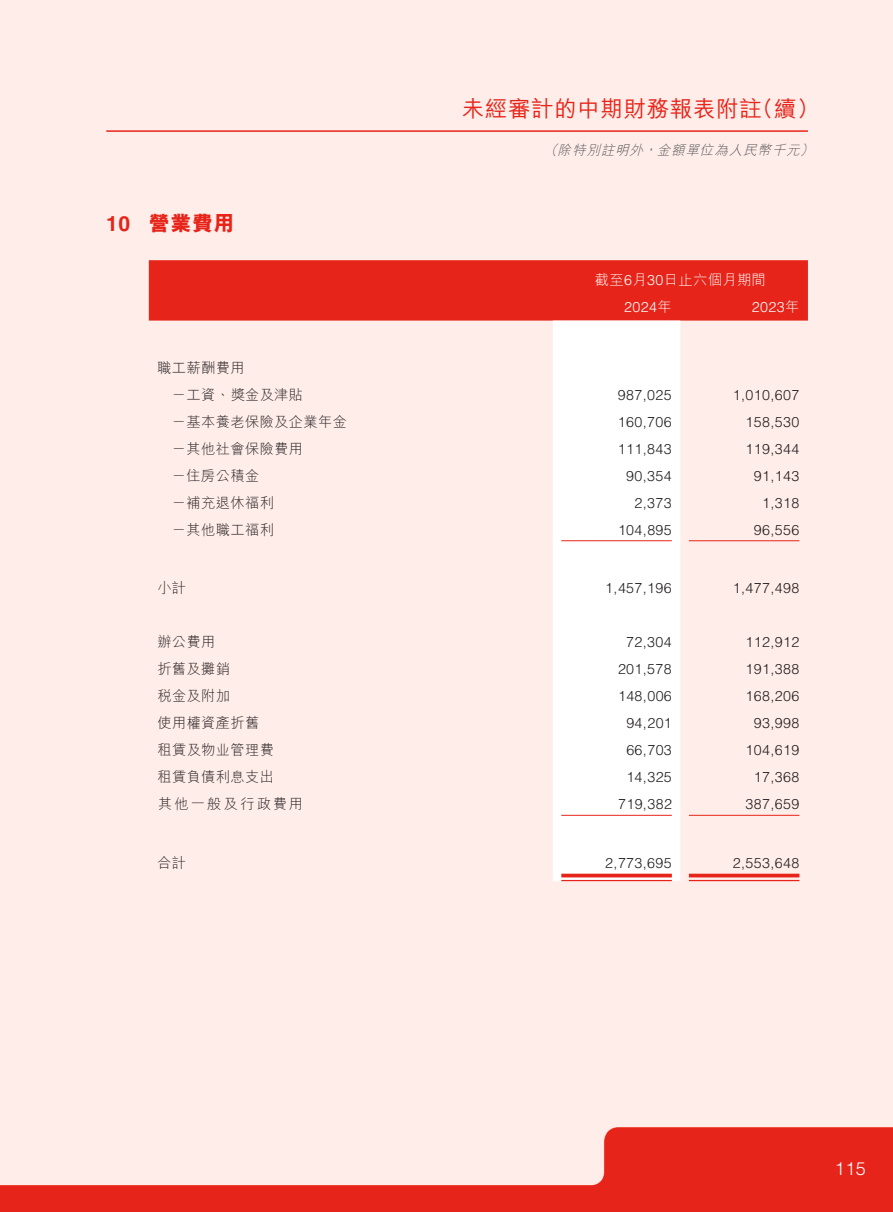
<style>
.page{position:relative;width:893px;height:1212px;background:#ffede9}
.page>*{position:absolute;margin:0;border:0;box-sizing:border-box;transform-origin:0 0}
.t1{font:500 22.5px "M Hei HK";letter-spacing:.03em;color:#e72419}
.t2{font:800 21px "M Hei HK";color:#e72419}
.t3{font:300 18px "Helvetica LT Std";color:#fff}
.t4{font:300 14.25px "Helvetica LT Std";letter-spacing:.03em;color:#231f20}
.t5{font:300 14.25px/27px "M Hei HK";letter-spacing:.03em;color:#231f20}
.t6{font:300 14.25px "M Hei HK";letter-spacing:.03em;color:#fff}
.t7{font:300 14.25px "Helvetica LT Std";letter-spacing:.03em;color:#fff}
.t8{font:300 14.25px "M Hei HK";letter-spacing:.145em;color:#231f20}
.t9{font:italic 300 13.5px "M Hei HK";color:#57585a}
.s1{font-family:"Helvetica LT Std";font-weight:700}
.s2{font-family:"Helvetica LT Std"}
.s3{font-family:"M Hei HK"}
</style>
<div class="page">
<hr style="left:106px;top:130px;width:702px;height:2px;background:#e72419">
<div style="left:149px;top:260px;width:659px;height:61px;background:#e72419"></div>
<svg style="left:553px;top:321px;width:127px;height:560px"></svg>
<hr style="left:561px;top:540px;width:111px;height:1px;background:#e72419">
<hr style="left:689px;top:540px;width:110px;height:1px;background:#e72419">
<hr style="left:561px;top:815px;width:111px;height:1px;background:#e72419">
<hr style="left:689px;top:815px;width:110px;height:1px;background:#e72419">
<hr style="left:561px;top:874px;width:111px;height:3px;background:#e72419">
<hr style="left:561px;top:880px;width:111px;height:1px;background:#e72419">
<hr style="left:689px;top:874px;width:110px;height:3px;background:#e72419">
<hr style="left:689px;top:880px;width:110px;height:1px;background:#e72419">
<h1 class="t1" style="left:462px;top:92px;width:359px">未經審計的中期財務報表附註（續）</h1>
<h2 class="t2" style="left:106px;top:213px;width:130px"><span class="s1">10</span> 營業費用</h2>
<p class="t5" style="left:172px;top:354px;width:133px;text-indent:-14px">職工薪酬費用<br>－工資、獎金及津貼</p>
<p class="t9" style="left:544px;top:143px;width:274px">（除特別註明外，金額單位為人民幣千元）</p>
<p class="t6" style="left:595px;top:273px;width:173px">截至<span class="s2">6</span>月<span class="s2">30</span>日止六個月期間</p>
<p class="t7" style="left:624px;top:298px;width:49px">2024<span class="s3">年</span></p>
<p class="t7" style="left:752px;top:298px;width:49px">2023<span class="s3">年</span></p>
<p class="t4" style="left:618px;top:386px;width:55px">987,025</p>
<p class="t4" style="left:733px;top:386px;width:68px">1,010,607</p>
<p class="t5" style="left:172px;top:408px;width:177px">－基本養老保險及企業年金</p>
<p class="t4" style="left:618px;top:413px;width:55px">160,706</p>
<p class="t4" style="left:745px;top:413px;width:55px">158,530</p>
<p class="t5" style="left:172px;top:435px;width:133px">－其他社會保險費用</p>
<p class="t4" style="left:618px;top:440px;width:55px">111,843</p>
<p class="t4" style="left:745px;top:440px;width:55px">119,344</p>
<p class="t5" style="left:172px;top:462px;width:89px">－住房公積金</p>
<p class="t4" style="left:626px;top:467px;width:47px">90,354</p>
<p class="t4" style="left:754px;top:467px;width:47px">91,143</p>
<p class="t5" style="left:172px;top:489px;width:104px">－補充退休福利</p>
<p class="t4" style="left:635px;top:494px;width:39px">2,373</p>
<p class="t4" style="left:762px;top:494px;width:39px">1,318</p>
<p class="t5" style="left:172px;top:516px;width:104px">－其他職工福利</p>
<p class="t4" style="left:618px;top:521px;width:55px">104,895</p>
<p class="t4" style="left:754px;top:521px;width:47px">96,556</p>
<p class="t5" style="left:157px;top:574px;width:30px">小計</p>
<p class="t4" style="left:605px;top:579px;width:68px">1,457,196</p>
<p class="t4" style="left:733px;top:579px;width:68px">1,477,498</p>
<p class="t5" style="left:157px;top:628px;width:60px">辦公費用</p>
<p class="t4" style="left:626px;top:633px;width:47px">72,304</p>
<p class="t4" style="left:745px;top:633px;width:55px">112,912</p>
<p class="t5" style="left:157px;top:655px;width:74px">折舊及攤銷</p>
<p class="t4" style="left:618px;top:660px;width:55px">201,578</p>
<p class="t4" style="left:746px;top:660px;width:55px">191,388</p>
<p class="t5" style="left:157px;top:682px;width:74px">稅金及附加</p>
<p class="t4" style="left:618px;top:687px;width:55px">148,006</p>
<p class="t4" style="left:746px;top:687px;width:55px">168,206</p>
<p class="t5" style="left:157px;top:709px;width:104px">使用權資產折舊</p>
<p class="t4" style="left:626px;top:714px;width:47px">94,201</p>
<p class="t4" style="left:754px;top:714px;width:47px">93,998</p>
<p class="t5" style="left:157px;top:736px;width:118px">租賃及物业管理費</p>
<p class="t4" style="left:626px;top:741px;width:47px">66,703</p>
<p class="t4" style="left:746px;top:741px;width:55px">104,619</p>
<p class="t5" style="left:157px;top:763px;width:118px">租賃負債利息支出</p>
<p class="t4" style="left:626px;top:768px;width:47px">14,325</p>
<p class="t4" style="left:754px;top:768px;width:47px">17,368</p>
<p class="t8" style="left:158px;top:797px;width:146px">其他一般及行政費用</p>
<p class="t4" style="left:618px;top:795px;width:55px">719,382</p>
<p class="t4" style="left:746px;top:795px;width:55px">387,659</p>
<p class="t5" style="left:157px;top:849px;width:30px">合計</p>
<p class="t4" style="left:605px;top:854px;width:68px">2,773,695</p>
<p class="t4" style="left:733px;top:854px;width:68px">2,553,648</p>
<p class="t3" style="left:835px;top:1158px;width:33px">115</p>
</div>
